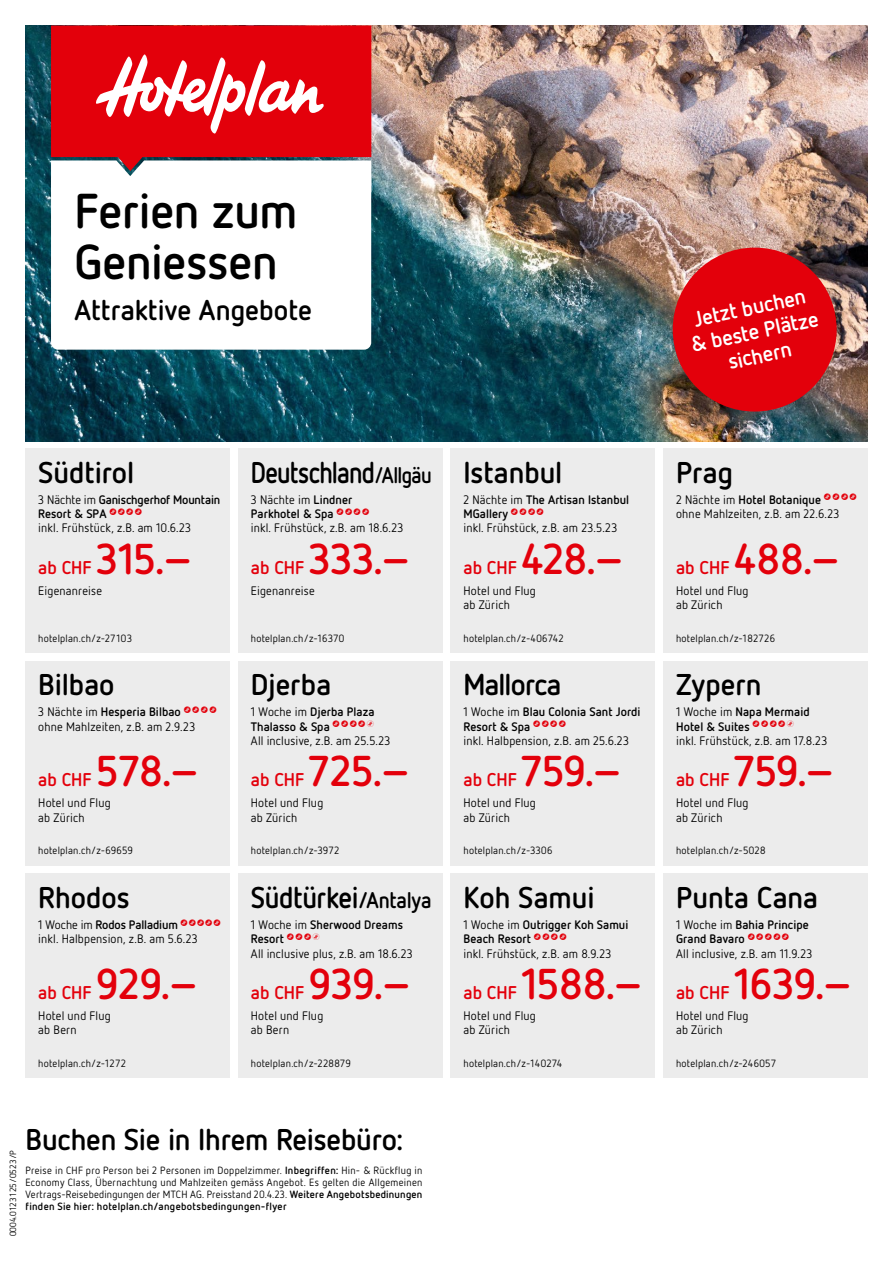
<style>
.page{position:relative;width:893px;height:1263px;background:#fff}
.page>*{position:absolute;margin:0;border:0;box-sizing:border-box;transform-origin:0 0}
.t1{font:700 48.9px/51px "Netto OT";letter-spacing:-.005em;color:#000}
.t2{font:700 43.05px "Netto OT";letter-spacing:-.005em;color:#e3000b}
.t3{font:700 30px "Netto OT";letter-spacing:-.005em;color:#000}
.t4{font:700 30px "Netto OT";letter-spacing:-.03em;color:#000;scale:.86 1}
.t5{font:700 30px "Netto OT";letter-spacing:-.005em;color:#000;scale:.94 1}
.t6{font:700 30px "Netto OT";letter-spacing:-.025em;color:#000}
.t7{font:700 28.5px "Netto OT";color:#000}
.t8{font:700 21.6px/24.5px "Netto OT";color:#fff;text-align:center}
.t9{font:700 18.45px "Netto OT";color:#e3000b}
.t10{font:12.3px/14.4px "Netto OT";letter-spacing:.015em;color:#000}
.t11{font:10.5px/12px "Netto OT";letter-spacing:.02em;color:#000;text-align:justify}
.t12{font:9px "Netto OT";color:#000}
.s1{font-weight:700}
.s2{font-size:22.5px}
</style>
<div class="page">
<img style="left:26px;top:26px;width:841px;height:415px">
<svg style="left:51px;top:171px;width:320px;height:7px"></svg>
<svg style="left:51px;top:26px;width:320px;height:145px;fill:#e3000b"></svg>
<svg style="left:95px;top:54px;width:229px;height:80px"></svg>
<svg style="left:51px;top:178px;width:320px;height:172px"></svg>
<div style="left:673px;top:248px;width:164px;height:164px;background:#e3000b;border-radius:50%"></div>
<div style="left:26px;top:449px;width:204px;height:204px;background:#ececec"></div>
<div style="left:238px;top:449px;width:204px;height:204px;background:#ececec"></div>
<div style="left:451px;top:449px;width:204px;height:204px;background:#ececec"></div>
<div style="left:663px;top:449px;width:204px;height:204px;background:#ececec"></div>
<div style="left:238px;top:661px;width:204px;height:204px;background:#ececec"></div>
<div style="left:26px;top:661px;width:204px;height:204px;background:#ececec"></div>
<div style="left:663px;top:661px;width:204px;height:204px;background:#ececec"></div>
<div style="left:451px;top:661px;width:204px;height:204px;background:#ececec"></div>
<div style="left:26px;top:874px;width:204px;height:204px;background:#ececec"></div>
<div style="left:238px;top:874px;width:204px;height:204px;background:#ececec"></div>
<div style="left:451px;top:874px;width:204px;height:204px;background:#ececec"></div>
<div style="left:663px;top:874px;width:204px;height:204px;background:#ececec"></div>
<h1 class="t1" style="left:74px;top:184px;width:225px">Ferien zum<br>Geniessen</h1>
<h3 class="t7" style="left:74px;top:292px;width:239px">Attraktive Angebote</h3>
<h3 class="t8" style="left:684px;top:308px;width:131px;rotate:-12deg">Jetzt buchen &amp; beste Plätze sichern</h3>
<h3 class="t3" style="left:38px;top:453px;width:98px">Südtirol</h3>
<p class="t10" style="left:38px;top:492px;width:184px">3 Nächte im <span class="s1">Ganischgerhof Mountain<br>Resort &amp; SPA</span> <sup>4444<br></sup>inkl. Frühstück, z.B. am 10.6.23</p>
<h3 class="t9" style="left:38px;top:556px;width:55px">ab CHF</h3>
<h2 class="t2" style="left:96px;top:531px;width:99px">315.–</h2>
<p class="t10" style="left:38px;top:583px;width:65px">Eigenanreise</p>
<p class="t11" style="left:38px;top:632px;width:95px">hotelplan.ch/z-27103</p>
<h3 class="t3" style="left:38px;top:666px;width:78px">Bilbao</h3>
<p class="t10" style="left:38px;top:704px;width:182px">3 Nächte im <span class="s1">Hesperia Bilbao</span> <sup>4444 </sup>ohne Mahlzeiten, z.B. am 2.9.23</p>
<h2 class="t2" style="left:96px;top:744px;width:106px">578.–</h2>
<p class="t10" style="left:38px;top:795px;width:74px">Hotel und Flug ab Zürich</p>
<p class="t11" style="left:38px;top:844px;width:96px">hotelplan.ch/z-69659</p>
<h3 class="t9" style="left:38px;top:768px;width:55px">ab CHF</h3>
<h3 class="t3" style="left:38px;top:878px;width:93px">Rhodos</h3>
<p class="t10" style="left:38px;top:917px;width:186px">1 Woche im <span class="s1">Rodos Palladium</span> <sup>44444 </sup>inkl. Halbpension, z.B. am 5.6.23</p>
<h3 class="t9" style="left:38px;top:981px;width:55px">ab CHF</h3>
<h2 class="t2" style="left:96px;top:957px;width:105px">929.–</h2>
<p class="t10" style="left:38px;top:1008px;width:74px">Hotel und Flug ab Bern</p>
<p class="t11" style="left:38px;top:1057px;width:89px">hotelplan.ch/z-1272</p>
<h3 class="t4" style="left:251px;top:453px;width:212px">Deutschland<span class="s2">/Allgäu</span></h3>
<p class="t10" style="left:251px;top:492px;width:154px">3 Nächte im <span class="s1">Lindner<br>Parkhotel &amp; Spa</span> <sup>4444<br></sup>inkl. Frühstück, z.B. am 18.6.23</p>
<h3 class="t9" style="left:251px;top:556px;width:55px">ab CHF</h3>
<h2 class="t2" style="left:309px;top:531px;width:105px">333.–</h2>
<p class="t10" style="left:251px;top:583px;width:65px">Eigenanreise</p>
<p class="t11" style="left:251px;top:632px;width:95px">hotelplan.ch/z-16370</p>
<h3 class="t3" style="left:251px;top:666px;width:82px">Djerba</h3>
<p class="t10" style="left:251px;top:704px;width:141px">1 Woche im <span class="s1">Djerba Plaza<br>Thalasso &amp; Spa</span> <sup>44446<br></sup>All inclusive, z.B. am 25.5.23</p>
<h3 class="t9" style="left:251px;top:768px;width:55px">ab CHF</h3>
<h2 class="t2" style="left:309px;top:744px;width:104px">725.–</h2>
<p class="t10" style="left:251px;top:795px;width:74px">Hotel und Flug ab Zürich</p>
<p class="t11" style="left:251px;top:844px;width:90px">hotelplan.ch/z-3972</p>
<h3 class="t5" style="left:251px;top:878px;width:194px">Südtürkei<span class="s2">/Antalya</span></h3>
<p class="t10" style="left:251px;top:917px;width:163px">1 Woche im <span class="s1">Sherwood Dreams<br>Resort</span> <sup>4446<br></sup>All inclusive plus, z.B. am 18.6.23</p>
<h3 class="t9" style="left:251px;top:981px;width:55px">ab CHF</h3>
<h2 class="t2" style="left:309px;top:957px;width:105px">939.–</h2>
<p class="t10" style="left:251px;top:1008px;width:74px">Hotel und Flug ab Bern</p>
<p class="t11" style="left:251px;top:1057px;width:102px">hotelplan.ch/z-228879</p>
<p class="t12" style="left:8px;top:1236px;width:88px;rotate:-90deg">0004.0123125/0523/P</p>
<h3 class="t3" style="left:26px;top:1120px;width:379px">Buchen Sie in Ihrem Reisebüro:</h3>
<p class="t11" style="left:26px;top:1164px;width:398px">Preise in CHF pro Person bei 2 Personen im Doppelzimmer. <span class="s1">Inbegriffen:</span> Hin- &amp; Rückflug in Economy Class, Übernachtung und Mahlzeiten gemäss Angebot. Es gelten die Allgemeinen Vertrags-Reisebedingungen der MTCH AG. Preisstand 20.4.23. <span class="s1">Weitere Angebotsbedinungen finden Sie hier: hotelplan.ch/angebotsbedingungen-flyer</span></p>
<h3 class="t3" style="left:463px;top:453px;width:100px">Istanbul</h3>
<p class="t10" style="left:463px;top:492px;width:167px">2 Nächte im <span class="s1">The Artisan Istanbul<br>MGallery</span> <sup>4444<br></sup>inkl. Frühstück, z.B. am 23.5.23</p>
<h3 class="t9" style="left:463px;top:556px;width:55px">ab CHF</h3>
<h2 class="t2" style="left:521px;top:531px;width:105px">428.–</h2>
<p class="t10" style="left:463px;top:583px;width:74px">Hotel und Flug ab Zürich</p>
<p class="t11" style="left:463px;top:632px;width:102px">hotelplan.ch/z-406742</p>
<h3 class="t6" style="left:463px;top:666px;width:100px">Mallorca</h3>
<p class="t10" style="left:463px;top:704px;width:179px">1 Woche im <span class="s1">Blau Colonia Sant Jordi<br>Resort &amp; Spa</span> <sup>4444<br></sup>inkl. Halbpension, z.B. am 25.6.23</p>
<h3 class="t9" style="left:463px;top:768px;width:55px">ab CHF</h3>
<h2 class="t2" style="left:521px;top:744px;width:104px">759.–</h2>
<p class="t10" style="left:463px;top:795px;width:74px">Hotel und Flug ab Zürich</p>
<p class="t11" style="left:463px;top:844px;width:91px">hotelplan.ch/z-3306</p>
<h3 class="t3" style="left:463px;top:878px;width:133px">Koh Samui</h3>
<p class="t10" style="left:463px;top:917px;width:166px">1 Woche im <span class="s1">Outrigger Koh Samui<br>Beach Resort</span> <sup>4444<br></sup>inkl. Frühstück, z.B. am 8.9.23</p>
<h3 class="t9" style="left:463px;top:981px;width:55px">ab CHF</h3>
<h2 class="t2" style="left:521px;top:957px;width:125px">1588.–</h2>
<p class="t10" style="left:463px;top:1008px;width:74px">Hotel und Flug ab Zürich</p>
<p class="t11" style="left:463px;top:1057px;width:100px">hotelplan.ch/z-140274</p>
<h3 class="t3" style="left:676px;top:453px;width:58px">Prag</h3>
<p class="t10" style="left:676px;top:492px;width:184px">2 Nächte im <span class="s1">Hotel Botanique</span> <sup>4444 </sup>ohne Mahlzeiten, z.B. am 22.6.23</p>
<h2 class="t2" style="left:734px;top:531px;width:109px">488.–</h2>
<p class="t10" style="left:676px;top:583px;width:74px">Hotel und Flug ab Zürich</p>
<p class="t11" style="left:676px;top:632px;width:101px">hotelplan.ch/z-182726</p>
<h3 class="t9" style="left:676px;top:556px;width:55px">ab CHF</h3>
<h3 class="t3" style="left:676px;top:666px;width:87px">Zypern</h3>
<p class="t10" style="left:676px;top:704px;width:153px">1 Woche im <span class="s1">Napa Mermaid<br>Hotel &amp; Suites</span> <sup>44446<br></sup>inkl. Frühstück, z.B. am 17.8.23</p>
<h3 class="t9" style="left:676px;top:768px;width:55px">ab CHF</h3>
<h2 class="t2" style="left:734px;top:744px;width:104px">759.–</h2>
<p class="t10" style="left:676px;top:795px;width:74px">Hotel und Flug ab Zürich</p>
<p class="t11" style="left:676px;top:844px;width:91px">hotelplan.ch/z-5028</p>
<h3 class="t3" style="left:676px;top:878px;width:144px">Punta Cana</h3>
<p class="t10" style="left:676px;top:917px;width:138px">1 Woche im <span class="s1">Bahia Principe<br>Grand Bavaro</span> <sup>44444<br></sup>All inclusive, z.B. am 11.9.23</p>
<h3 class="t9" style="left:676px;top:981px;width:55px">ab CHF</h3>
<h2 class="t2" style="left:734px;top:957px;width:121px">1639.–</h2>
<p class="t10" style="left:676px;top:1008px;width:74px">Hotel und Flug ab Zürich</p>
<p class="t11" style="left:676px;top:1057px;width:102px">hotelplan.ch/z-246057</p>
</div>
